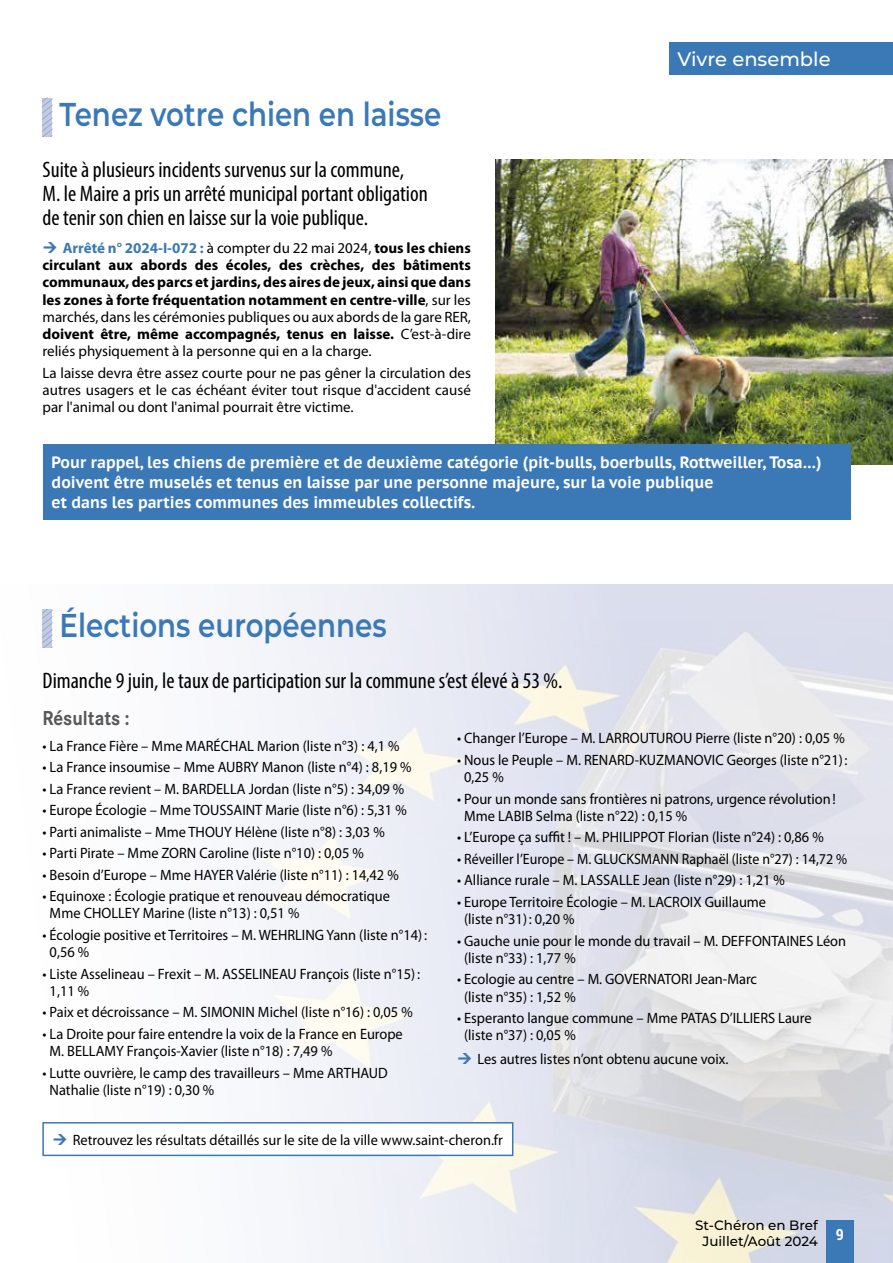
<style>
.page{position:relative;width:893px;height:1263px;background:#fff}
.page>*{position:absolute;margin:0;border:0;box-sizing:border-box;transform-origin:0 0}
.t1{font:600 33px "Montserrat";color:#3b79b6;scale:.84 1}
.t2{font:condensed 22.5px/24px "Myriad Pro";color:#000}
.t3{font:700 21px "Corporate S";color:#575756;scale:.9 1}
.t4{font:500 19.5px "Montserrat";color:#fff}
.t5{font:700 16.5px/19.8px "PT Sans Caption";color:#fff;scale:.94 1}
.t6{font:700 condensed 15.3px "Roboto";color:#fff}
.t7{font:15px/17.2px "Myriad Pro";color:#000;scale:.96 1}
.t8{font:700 15px/17.2px "Myriad Pro";color:#000;text-align:justify}
.t9{font:15px/17.2px "Myriad Pro";color:#000;text-align:justify}
.t10{font:500 13.5px/16.2px "Montserrat";color:#000;text-align:center}
.s1{color:#3b79b6}
.s2{font-weight:400}
</style>
<div class="page">
<img style="left:42px;top:585px;width:851px;height:678px">
<div style="left:669px;top:43px;width:224px;height:32px;background:#3b79b6"></div>
<div style="left:826px;top:1220px;width:27px;height:43px;background:#3b79b6"></div>
<svg style="left:43px;top:98px;width:10px;height:38px"></svg>
<svg style="left:43px;top:609px;width:10px;height:39px"></svg>
<img style="left:496px;top:160px;width:397px;height:305px">
<div style="left:43px;top:444px;width:807px;height:76px;background:#3b79b6"></div>
<div style="left:43px;top:1123px;width:470px;height:32px;background:#fff"></div>
<div style="left:42px;top:1122px;width:471px;height:34px;border:2px solid #3b79b6"></div>
<svg style="left:458px;top:1053px;width:29px;height:12px"></svg>
<h1 class="t1" style="left:60px;top:90px;width:456px">Tenez votre chien en laisse</h1>
<h2 class="t2" style="left:43px;top:157px;width:387px">Suite à plusieurs incidents survenus sur la commune,<br>M. le Maire a pris un arrêté municipal portant obligation de tenir son chien en laisse sur la voie publique.</h2>
<p class="t8" style="left:43px;top:239px;width:430px;text-indent:20px"><span class="s1">Arrêté n° 2024-I-072 :</span> <span class="s2">à compter du 22 mai 2024,</span> tous les chiens circulant aux abords des écoles, des crèches, des bâtiments communaux, des parcs et jardins, des aires de jeux, ainsi que dans les zones à forte fréquentation notamment en centre-ville<span class="s2">, sur les marchés, dans les cérémonies publiques ou aux abords de la gare RER, </span>doivent être, même accompagnés, tenus en laisse. <span class="s2">C’est-à-dire reliés physiquement à la personne qui en a la charge.</span></p>
<p class="t9" style="left:43px;top:365px;width:430px">La laisse devra être assez courte pour ne pas gêner la circulation des autres usagers et le cas échéant éviter tout risque d'accident causé par l'animal ou dont l'animal pourrait être victime.</p>
<h3 class="t4" style="left:677px;top:45px;width:155px">Vivre ensemble</h3>
<p class="t5" style="left:52px;top:452px;width:821px">Pour rappel, les chiens de première et de deuxième catégorie (pit-bulls, boerbulls, Rottweiller, Tosa…) doivent être muselés et tenus en laisse par une personne majeure, sur la voie publique<br>et dans les parties communes des immeubles collectifs.</p>
<h1 class="t1" style="left:60px;top:602px;width:391px">Élections européennes</h1>
<h2 class="t2" style="left:43px;top:669px;width:521px">Dimanche 9 juin, le taux de participation sur la commune s’est élevé à 53 %.</h2>
<h3 class="t3" style="left:43px;top:703px;width:98px">Résultats :</h3>
<p class="t7" style="left:43px;top:737px;width:373px">• La France Fière – Mme MARÉCHAL Marion (liste n°3) : 4,1 %</p>
<p class="t7" style="left:43px;top:759px;width:386px">• La France insoumise – Mme AUBRY Manon (liste n°4) : 8,19 %</p>
<p class="t7" style="left:43px;top:780px;width:378px">• La France revient – M. BARDELLA Jordan (liste n°5) : 34,09 %</p>
<p class="t7" style="left:43px;top:802px;width:381px">• Europe Écologie – Mme TOUSSAINT Marie (liste n°6) : 5,31 %</p>
<p class="t7" style="left:43px;top:823px;width:358px">• Parti animaliste – Mme THOUY Hélène (liste n°8) : 3,03 %</p>
<p class="t7" style="left:43px;top:845px;width:336px">• Parti Pirate – Mme ZORN Caroline (liste n°10) : 0,05 %</p>
<p class="t7" style="left:43px;top:866px;width:373px">• Besoin d’Europe – Mme HAYER Valérie (liste n°11) : 14,42 %</p>
<p class="t7" style="left:50px;top:888px;width:356px;text-indent:-7px">• Equinoxe : Écologie pratique et renouveau démocratique<br>Mme CHOLLEY Marine (liste n°13) : 0,51 %</p>
<p class="t7" style="left:50px;top:926px;width:395px;text-indent:-7px">• Écologie positive et Territoires – M. WEHRLING Yann (liste n°14):<br>0,56 %</p>
<p class="t7" style="left:50px;top:965px;width:387px;text-indent:-7px">• Liste Asselineau – Frexit – M. ASSELINEAU François (liste n°15):<br>1,11 %</p>
<p class="t7" style="left:43px;top:1004px;width:387px">• Paix et décroissance – M. SIMONIN Michel (liste n°16) : 0,05 %</p>
<p class="t7" style="left:50px;top:1025px;width:369px;text-indent:-7px">• La Droite pour faire entendre la voix de la France en Europe<br>M. BELLAMY François-Xavier (liste n°18) : 7,49 %</p>
<p class="t7" style="left:50px;top:1064px;width:354px;text-indent:-7px">• Lutte ouvrière, le camp des travailleurs – Mme ARTHAUD<br>Nathalie (liste n°19) : 0,30 %</p>
<p class="t7" style="left:457px;top:730px;width:405px">• Changer l’Europe – M. LARROUTUROU Pierre (liste n°20) : 0,05 %</p>
<p class="t7" style="left:464px;top:751px;width:401px;text-indent:-7px">• Nous le Peuple – M. RENARD-KUZMANOVIC Georges (liste n°21):<br>0,25 %</p>
<p class="t7" style="left:464px;top:790px;width:389px;text-indent:-7px">• Pour un monde sans frontières ni patrons, urgence révolution!<br>Mme LABIB Selma (liste n°22) : 0,15 %</p>
<p class="t7" style="left:457px;top:829px;width:384px">• L’Europe ça suffit ! – M. PHILIPPOT Florian (liste n°24) : 0,86 %</p>
<p class="t7" style="left:457px;top:850px;width:408px">• Réveiller l’Europe – M. GLUCKSMANN Raphaël (liste n°27) : 14,72 %</p>
<p class="t7" style="left:457px;top:872px;width:343px">• Alliance rurale – M. LASSALLE Jean (liste n°29) : 1,21 %</p>
<p class="t7" style="left:464px;top:893px;width:316px;text-indent:-7px">• Europe Territoire Écologie – M. LACROIX Guillaume (liste n°31): 0,20 %</p>
<p class="t7" style="left:464px;top:932px;width:399px;text-indent:-7px">• Gauche unie pour le monde du travail – M. DEFFONTAINES Léon (liste n°33) : 1,77 %</p>
<p class="t7" style="left:464px;top:971px;width:307px;text-indent:-7px">• Ecologie au centre – M. GOVERNATORI Jean-Marc (liste n°35) : 1,52 %</p>
<p class="t7" style="left:464px;top:1010px;width:363px;text-indent:-7px">• Esperanto langue commune – Mme PATAS D’ILLIERS Laure (liste n°37) : 0,05 %</p>
<p class="t7" style="left:477px;top:1051px;width:263px">Les autres listes n’ont obtenu aucune voix.</p>
<p class="t7" style="left:73px;top:1131px;width:449px">Retrouvez les résultats détaillés sur le site de la ville www.saint-cheron.fr</p>
<p class="t10" style="left:695px;top:1217px;width:124px">St-Chéron en Bref<br>Juillet/Août 2024</p>
<p class="t6" style="left:836px;top:1224px;width:10px">9</p>
</div>
